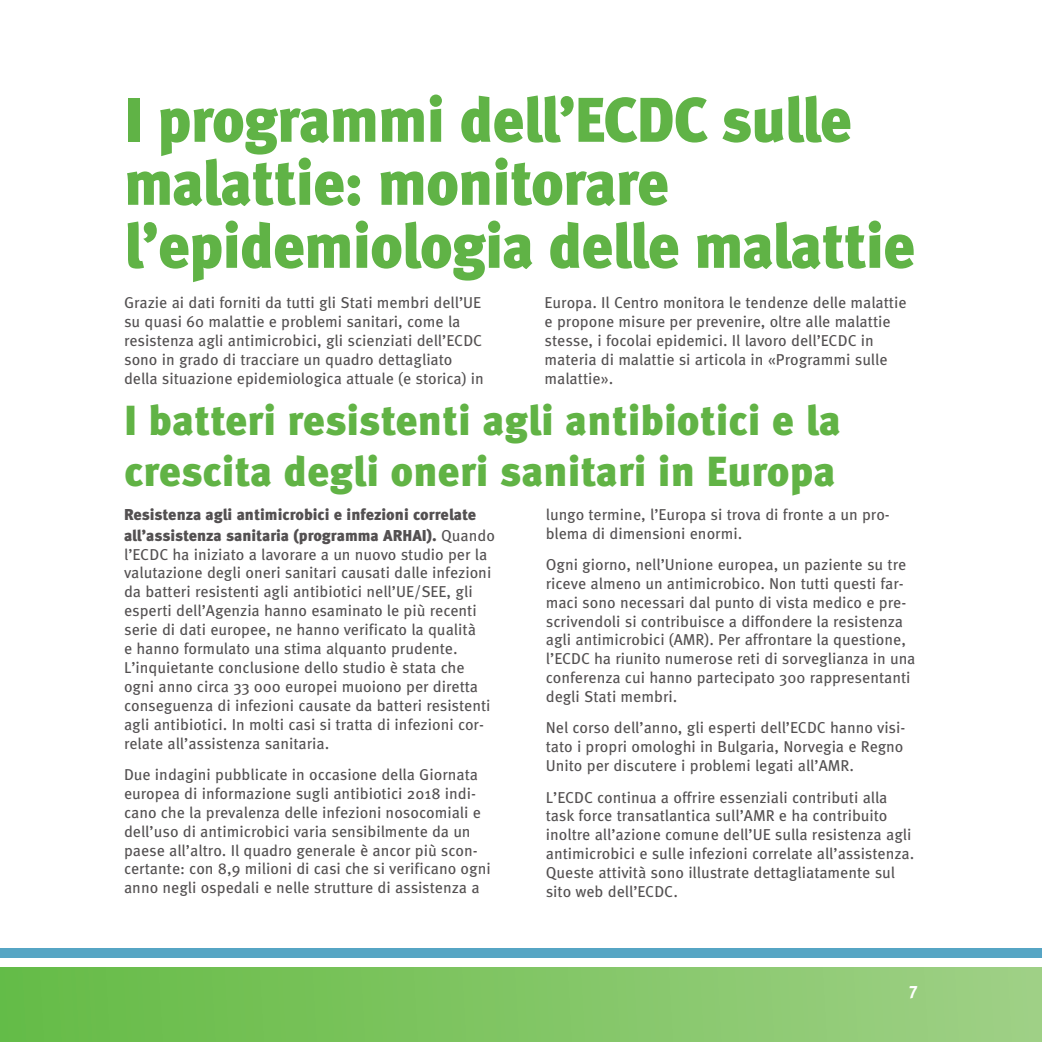
<style>
.page{position:relative;width:1042px;height:1042px;background:#fff}
.page>*{position:absolute;margin:0;border:0;box-sizing:border-box;transform-origin:0 0}
.t1{font:900 63px/63px "Meta Pro";letter-spacing:-.02em;color:#60b346}
.t2{font:900 42px/50.4px "Meta Pro";color:#61b345}
.t3{font:700 17.5px "Meta Pro";color:#fff}
.t4{font:15.75px/18.9px "Meta Pro";color:#535051}
.t5{font:900 15.75px/21px "Meta Pro";letter-spacing:-.005em;color:#535051}
.s1{font-weight:400}
</style>
<div class="page">
<div style="left:0;top:947px;width:1042px;height:10px;background:#56a5c4"></div>
<div style="left:0;top:967px;width:1042px;height:75px;background:linear-gradient(to right,#64bb45,#9fd085)"></div>
<h1 class="t1" style="left:124px;top:90px;width:793px">I programmi dell’ECDC sulle malattie: monitorare l’epidemiologia delle malattie</h1>
<p class="t4" style="left:124px;top:293px;width:361px">Grazie ai dati forniti da tutti gli Stati membri dell’UE su quasi 60 malattie e problemi sanitari, come la resistenza agli antimicrobici, gli scienziati dell’ECDC sono in grado di tracciare un quadro dettagliato della situazione epidemiologica attuale (e storica) in</p>
<p class="t4" style="left:545px;top:293px;width:363px">Europa. Il Centro monitora le tendenze delle malattie e propone misure per prevenire, oltre alle malattie stesse, i focolai epidemici. Il lavoro dell’ECDC in materia di malattie si articola in «Programmi sulle malattie».</p>
<h2 class="t2" style="left:124px;top:397px;width:718px">I batteri resistenti agli antibiotici e la crescita degli oneri sanitari in Europa</h2>
<p class="t5" style="left:124px;top:504px;width:372px">Resistenza agli antimicrobici e infezioni correlate all’assistenza sanitaria (programma ARHAI). <span class="s1">Quando</span></p>
<p class="t4" style="left:124px;top:545px;width:369px">l’ECDC ha iniziato a lavorare a un nuovo studio per la valutazione degli oneri sanitari causati dalle infezioni da batteri resistenti agli antibiotici nell’UE/SEE, gli esperti dell’Agenzia hanno esaminato le più recenti serie di dati europee, ne hanno verificato la qualità<br>e hanno formulato una stima alquanto prudente.<br>L’inquietante conclusione dello studio è stata che ogni anno circa 33 000 europei muoiono per diretta conseguenza di infezioni causate da batteri resistenti agli antibiotici. In molti casi si tratta di infezioni cor&shy;relate all’assistenza sanitaria.</p>
<p class="t4" style="left:124px;top:765px;width:368px">Due indagini pubblicate in occasione della Giornata europea di informazione sugli antibiotici 2018 indi&shy;cano che la prevalenza delle infezioni nosocomiali e dell’uso di antimicrobici varia sensibilmente da un paese all’altro. Il quadro generale è ancor più scon&shy;certante: con 8,9 milioni di casi che si verificano ogni anno negli ospedali e nelle strutture di assistenza a</p>
<p class="t4" style="left:546px;top:505px;width:345px">lungo termine, l’Europa si trova di fronte a un pro&shy;blema di dimensioni enormi.</p>
<p class="t4" style="left:546px;top:555px;width:371px">Ogni giorno, nell’Unione europea, un paziente su tre riceve almeno un antimicrobico. Non tutti questi far&shy;maci sono necessari dal punto di vista medico e pre&shy;scrivendoli si contribuisce a diffondere la resistenza agli antimicrobici (AMR). Per affrontare la questione, l’ECDC ha riunito numerose reti di sorveglianza in una conferenza cui hanno partecipato 300 rappresentanti degli Stati membri.</p>
<p class="t4" style="left:546px;top:719px;width:361px;text-align:justify">Nel corso dell’anno, gli esperti dell’ECDC hanno visi&shy;tato i propri omologhi in Bulgaria, Norvegia e Regno Unito per discutere i problemi legati all’AMR.</p>
<p class="t4" style="left:546px;top:788px;width:370px">L’ECDC continua a offrire essenziali contributi alla task force transatlantica sull’AMR e ha contribuito inoltre all’azione comune dell’UE sulla resistenza agli antimicrobici e sulle infezioni correlate all’assistenza.<br>Queste attività sono illustrate dettagliatamente sul sito web dell’ECDC.</p>
<p class="t3" style="left:909px;top:977px;width:10px">7</p>
</div>
